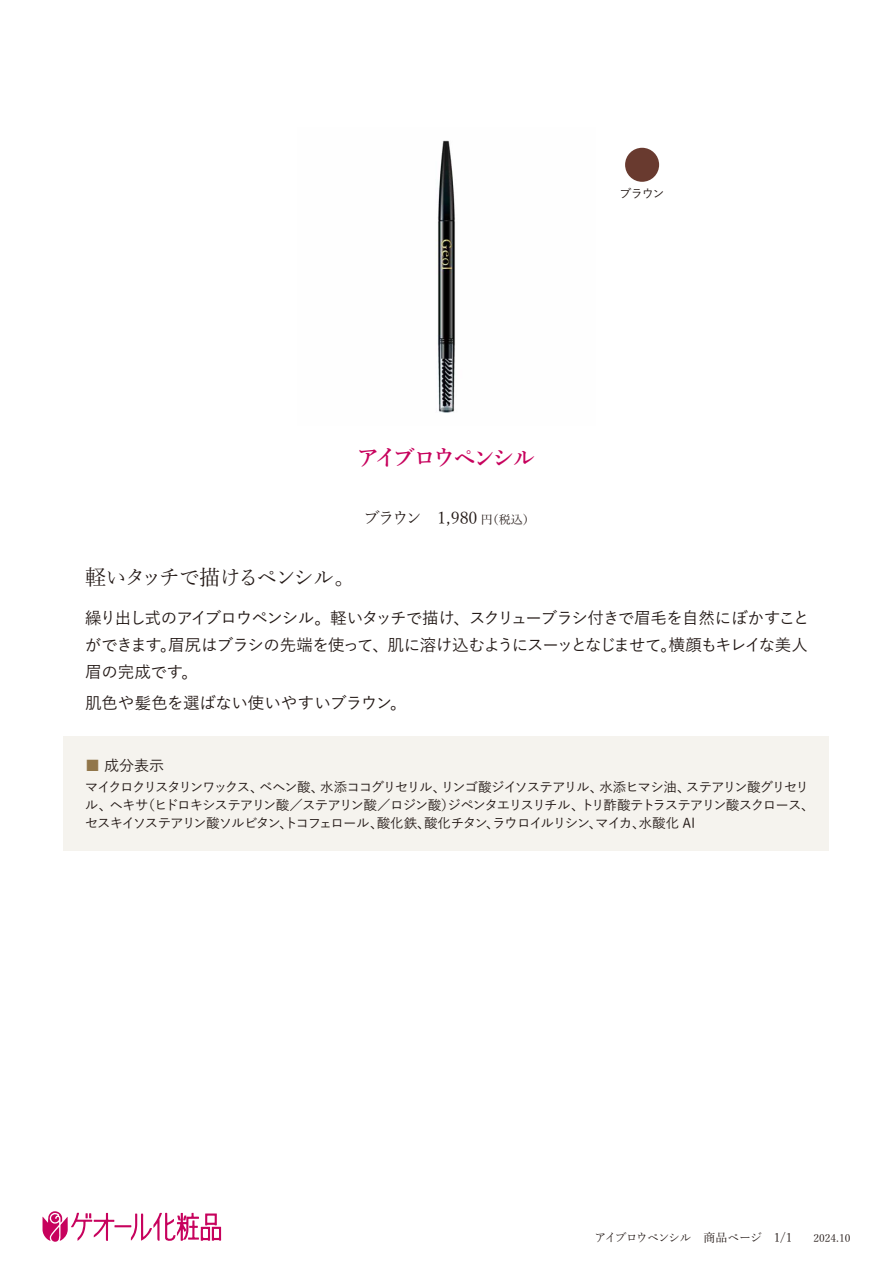
<style>
.page{position:relative;width:893px;height:1263px;background:#fff}
.page>*{position:absolute;margin:0;border:0;box-sizing:border-box;transform-origin:0 0}
.t1{font:600 22.5px "Yu Mincho";letter-spacing:-.135em;color:#c7025d}
.t2{font:21px "Yu Mincho";letter-spacing:-.095em;color:#221815}
.t3{font:500 16.5px/27px "Yu Gothic";letter-spacing:-.035em;color:#221815;text-align:justify}
.t4{font:500 16.5px "Yu Gothic";letter-spacing:-.005em;color:#221815}
.t5{font:16.5px "Yu Mincho";letter-spacing:-.1em;color:#221815}
.t6{font:500 15px "Yu Gothic";color:#221815}
.t7{font:500 13.5px/18px "Yu Gothic";letter-spacing:-.09em;color:#221815}
.t8{font:12px "Yu Mincho";letter-spacing:-.075em;color:#221815}
.t9{font:500 12px "Yu Gothic";color:#221815}
.s1{font-size:12px}
.s2{color:#91764a}
.s3{font-size:10.5px}
</style>
<div class="page">
<img style="left:437px;top:140px;width:18px;height:273px">
<div style="left:64px;top:736px;width:765px;height:115px;background:#f5f3ee"></div>
<div style="left:625px;top:148px;width:34px;height:34px;background:#693a2f;border-radius:50%"></div>
<svg style="left:43px;top:1211px;width:178px;height:31px"></svg>
<p class="t9" style="left:620px;top:182px;width:47px">ブラウン</p>
<h2 class="t2" style="left:85px;top:558px;width:272px">軽いタッチで描けるペンシル。</h2>
<h1 class="t1" style="left:357px;top:445px;width:180px">アイブロウペンシル</h1>
<p class="t5" style="left:363px;top:503px;width:173px">ブラウン　1,980 <span class="s1">円（税込）</span></p>
<p class="t3" style="left:85px;top:602px;width:726px">繰り出し式のアイブロウペンシル。軽いタッチで描け、スクリューブラシ付きで眉毛を自然にぼかすことができます。眉尻はブラシの先端を使って、肌に溶け込むようにスーッとなじませて。横顔もキレイな美人眉の完成です。</p>
<p class="t4" style="left:85px;top:688px;width:323px">肌色や髪色を選ばない使いやすいブラウン。</p>
<p class="t6" style="left:85px;top:752px;width:81px"><span class="s2">■</span> 成分表示</p>
<p class="t7" style="left:85px;top:776px;width:731px">マイクロクリスタリンワックス、ベヘン酸、水添ココグリセリル、リンゴ酸ジイソステアリル、水添ヒマシ油、ステアリン酸グリセリル、ヘキサ（ヒドロキシステアリン酸／ステアリン酸／ロジン酸）ジペンタエリスリチル、トリ酢酸テトラステアリン酸スクロース、セスキイソステアリン酸ソルビタン、トコフェロール、酸化鉄、酸化チタン、ラウロイルリシン、マイカ、水酸化 Al</p>
<p class="t8" style="left:594px;top:1226px;width:258px">アイブロウペンシル　商品ページ　1/1<span class="s3">　　2024.10</span></p>
</div>
